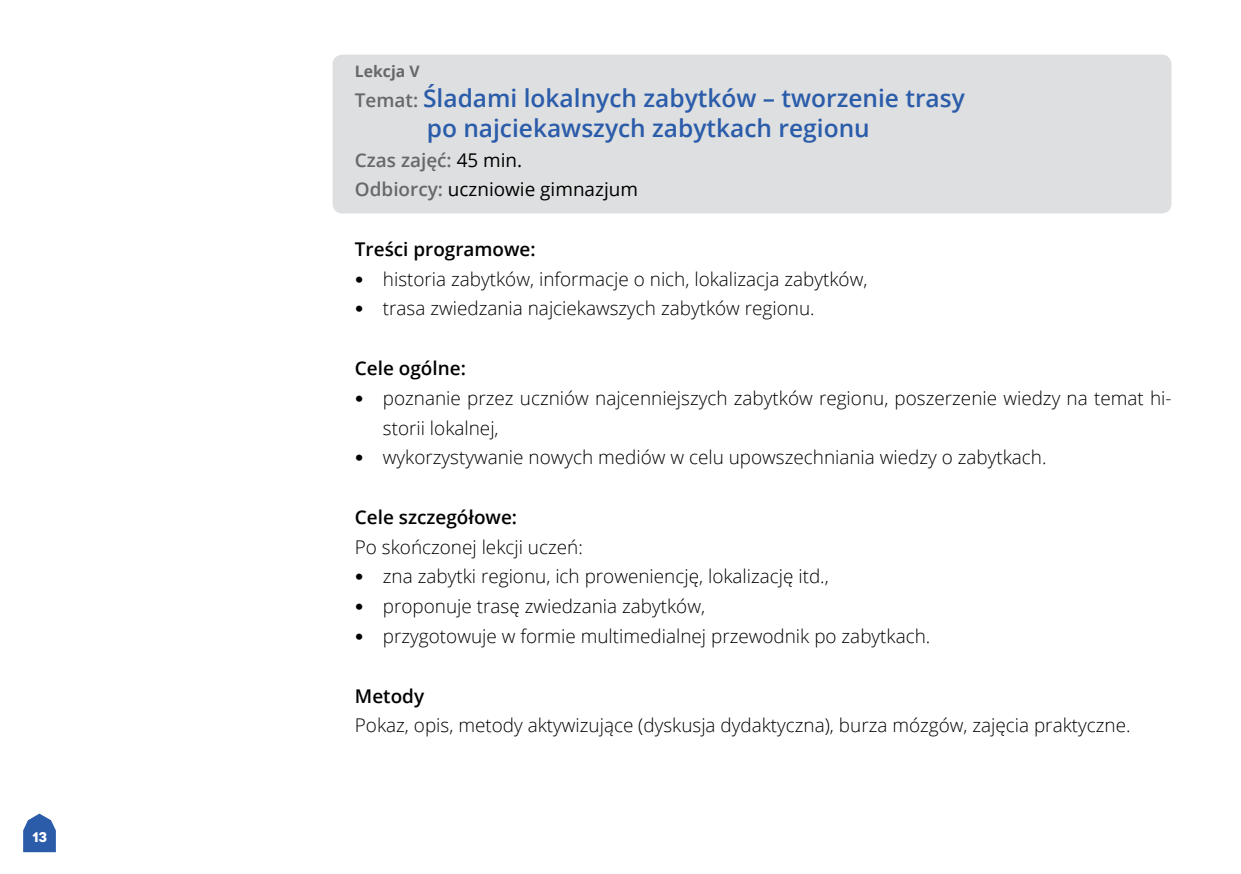
<style>
.page{position:relative;width:1241px;height:874px;background:#fff}
.page>*{position:absolute;margin:0;border:0;box-sizing:border-box;transform-origin:0 0}
.t1{font:600 24.5px/29.8px "Open Sans";color:#2a5caa}
.t2{font:300 18.9px/29.8px "Open Sans";color:#000}
.t3{font:600 18.9px "Open Sans";color:#000}
.t4{font:18.9px/29.8px "Open Sans";color:#000}
.t5{font:700 15.75px "Open Sans";color:#67686b}
.t6{font:700 14px "Novecentowide";color:#fff}
.s1{font-size:18.9px;color:#67686b}
.s2{font-weight:600;color:#67686b}
.s3{font-family:"DIN Pro";font-weight:900}
</style>
<div class="page">
<svg style="left:23px;top:813px;width:33px;height:38px"></svg>
<div style="left:332px;top:55px;width:839px;height:158px;background:#dedfe0;border-radius:10px"></div>
<p class="t6" style="left:32px;top:827px;width:17px">13</p>
<p class="t5" style="left:355px;top:60px;width:66px">Lekcja V</p>
<p class="t1" style="left:426px;top:83px;width:539px;text-indent:-72px"><span class="s1">Temat:</span> Śladami lokalnych zabytków – tworzenie trasy po najciekawszych zabytkach regionu</p>
<p class="t4" style="left:355px;top:144px;width:284px"><span class="s2">Czas zajęć:</span> 45 min.<br><span class="s2">Odbiorcy:</span> uczniowie gimnazjum</p>
<p class="t3" style="left:355px;top:236px;width:182px">Treści programowe:</p>
<p class="t2" style="left:355px;top:263px;width:514px"><span class="s3">•</span> historia zabytków, informacje o nich, lokalizacja zabytków,</p>
<p class="t2" style="left:355px;top:293px;width:461px"><span class="s3">•</span> trasa zwiedzania najciekawszych zabytków regionu.</p>
<p class="t3" style="left:355px;top:355px;width:112px">Cele ogólne:</p>
<p class="t2" style="left:383px;top:382px;width:790px;text-indent:-28px"><span class="s3">•</span> poznanie przez uczniów najcenniejszych zabytków regionu, poszerzenie wiedzy na temat hi&shy;storii lokalnej,</p>
<p class="t2" style="left:355px;top:442px;width:693px"><span class="s3">•</span> wykorzystywanie nowych mediów w celu upowszechniania wiedzy o zabytkach.</p>
<p class="t3" style="left:355px;top:503px;width:164px">Cele szczegółowe:</p>
<p class="t2" style="left:355px;top:531px;width:229px">Po skończonej lekcji uczeń:</p>
<p class="t2" style="left:355px;top:561px;width:475px"><span class="s3">•</span> zna zabytki regionu, ich proweniencję, lokalizację itd.,</p>
<p class="t2" style="left:355px;top:590px;width:351px"><span class="s3">•</span> proponuje trasę zwiedzania zabytków,</p>
<p class="t2" style="left:355px;top:620px;width:577px"><span class="s3">•</span> przygotowuje w formie multimedialnej przewodnik po zabytkach.</p>
<p class="t3" style="left:355px;top:682px;width:71px">Metody</p>
<p class="t2" style="left:355px;top:709px;width:777px">Pokaz, opis, metody aktywizujące (dyskusja dydaktyczna), burza mózgów, zajęcia praktyczne.</p>
</div>
